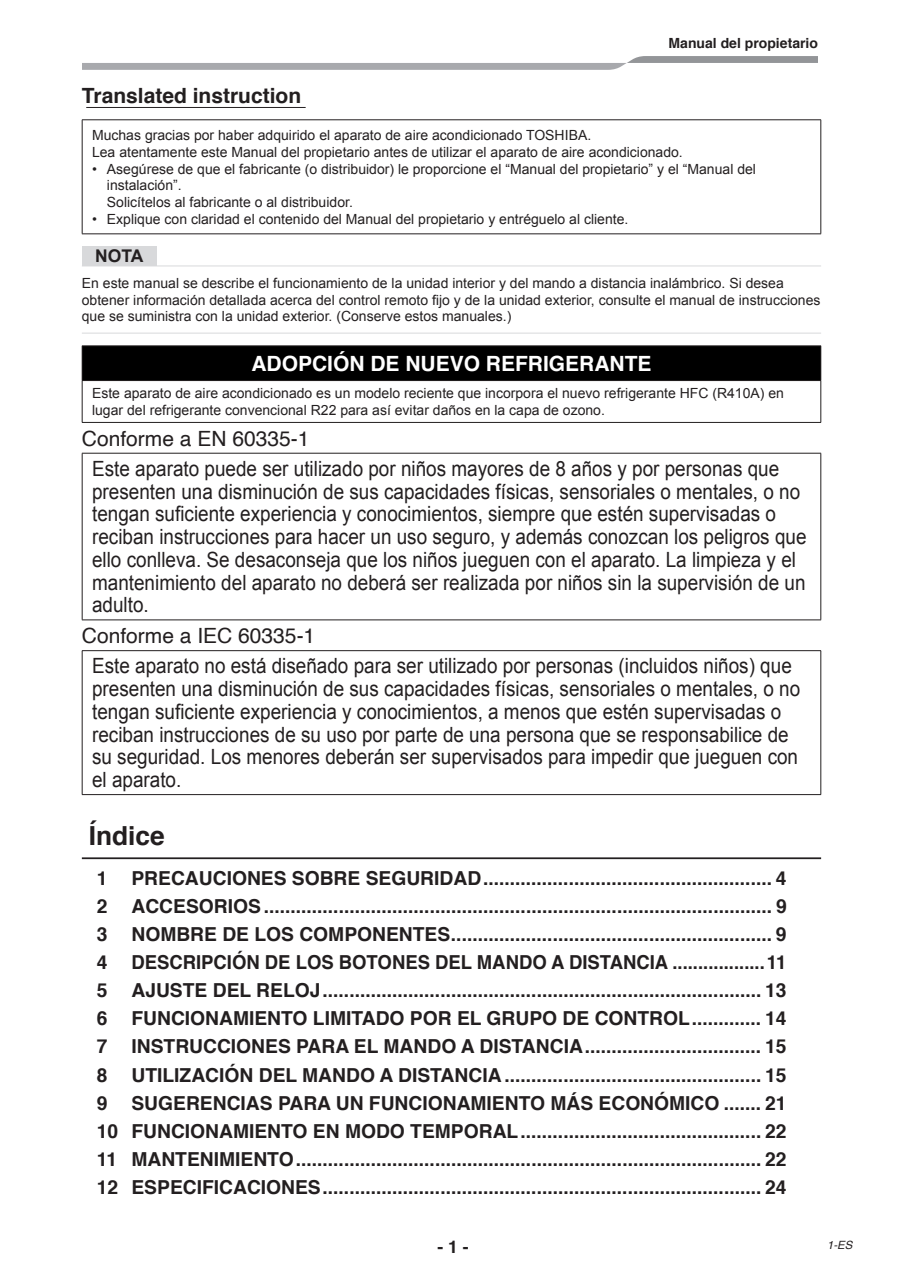
<style>
.page{position:relative;width:903px;height:1275px;background:#fff}
.page>*{position:absolute;margin:0;border:0;box-sizing:border-box;transform-origin:0 0}
.t1{font:700 26.25px "Helvetica";color:#231f20}
.t2{font:21px/22.8px "Arial";color:#231f20;scale:.9 1}
.t3{font:21px "Helvetica";color:#231f20}
.t4{font:700 21px "Helvetica";color:#fff}
.t5{font:700 21px "Helvetica";color:#231f20}
.t6{font:700 19.25px/28px "Helvetica";color:#231f20;text-align:justify}
.t7{font:700 17.5px "Arial";color:#231f20}
.t8{font:700 17.5px "Helvetica";color:#231f20}
.t9{font:14px/16.8px "Arial";color:#231f20}
.t10{font:700 14px "Helvetica";color:#231f20}
.t11{font:italic 11.38px "Helvetica";color:#231f20}
</style>
<div class="page">
<hr style="left:86px;top:107px;width:220px;height:1px;background:#231f20">
<hr style="left:82px;top:119px;width:739px;height:1px;background:#231f20">
<hr style="left:82px;top:120px;width:1px;height:114px;background:#231f20">
<hr style="left:820px;top:120px;width:1px;height:114px;background:#231f20">
<hr style="left:82px;top:234px;width:739px;height:1px;background:#231f20">
<div style="left:82px;top:246px;width:74px;height:20px;background:#d8d9db"></div>
<hr style="left:82px;top:265px;width:739px;height:1px;background:#d8d9db">
<hr style="left:82px;top:333px;width:739px;height:1px;background:#d8d9db">
<div style="left:82px;top:346px;width:739px;height:35px;background:#000"></div>
<hr style="left:82px;top:345px;width:739px;height:1px;background:#231f20">
<hr style="left:82px;top:346px;width:1px;height:34px;background:#231f20">
<hr style="left:820px;top:346px;width:1px;height:34px;background:#231f20">
<hr style="left:82px;top:380px;width:739px;height:1px;background:#231f20">
<hr style="left:82px;top:381px;width:1px;height:41px;background:#231f20">
<hr style="left:820px;top:381px;width:1px;height:41px;background:#231f20">
<hr style="left:82px;top:422px;width:739px;height:1px;background:#231f20">
<hr style="left:82px;top:453px;width:739px;height:1px;background:#231f20">
<hr style="left:82px;top:453px;width:1px;height:167px;background:#231f20">
<hr style="left:820px;top:453px;width:1px;height:167px;background:#231f20">
<hr style="left:82px;top:620px;width:739px;height:1px;background:#231f20">
<hr style="left:82px;top:650px;width:739px;height:1px;background:#231f20">
<hr style="left:82px;top:651px;width:1px;height:143px;background:#231f20">
<hr style="left:820px;top:651px;width:1px;height:143px;background:#231f20">
<hr style="left:82px;top:794px;width:739px;height:1px;background:#231f20">
<hr style="left:82px;top:857px;width:739px;height:2px;background:#231f20">
<svg style="left:83px;top:56px;width:735px;height:14px"></svg>
<p class="t10" style="left:669px;top:37px;width:151px">Manual del propietario</p>
<p class="t5" style="left:82px;top:86px;width:221px">Translated instruction</p>
<p class="t9" style="left:92px;top:127px;width:592px">Muchas gracias por haber adquirido el aparato de aire acondicionado TOSHIBA.<br>Lea atentamente este Manual del propietario antes de utilizar el aparato de aire acondicionado.</p>
<p class="t9" style="left:107px;top:160px;width:650px;text-indent:-15px">• Asegúrese de que el fabricante (o distribuidor) le proporcione el “Manual del propietario” y el “Manual del instalación”.<br>Solicítelos al fabricante o al distribuidor.</p>
<p class="t9" style="left:92px;top:211px;width:538px">• Explique con claridad el contenido del Manual del propietario y entréguelo al cliente.</p>
<p class="t7" style="left:95px;top:246px;width:50px">NOTA</p>
<p class="t9" style="left:82px;top:275px;width:740px">En este manual se describe el funcionamiento de la unidad interior y del mando a distancia inalámbrico. Si desea obtener información detallada acerca del control remoto fijo y de la unidad exterior, consulte el manual de instrucciones que se suministra con la unidad exterior. (Conserve estos manuales.)</p>
<p class="t4" style="left:251px;top:355px;width:402px">ADOPCIÓN DE NUEVO REFRIGERANTE</p>
<p class="t9" style="left:92px;top:385px;width:693px">Este aparato de aire acondicionado es un modelo reciente que incorpora el nuevo refrigerante HFC (R410A) en lugar del refrigerante convencional R22 para así evitar daños en la capa de ozono.</p>
<p class="t3" style="left:82px;top:430px;width:229px">Conforme a EN 60335-1</p>
<p class="t2" style="left:92px;top:457px;width:795px">Este aparato puede ser utilizado por niños mayores de 8 años y por personas que presenten una disminución de sus capacidades físicas, sensoriales o mentales, o no tengan suficiente experiencia y conocimientos, siempre que estén supervisadas o reciban instrucciones para hacer un uso seguro, y además conozcan los peligros que ello conlleva. Se desaconseja que los niños jueguen con el aparato. La limpieza y el mantenimiento del aparato no deberá ser realizada por niños sin la supervisión de un adulto.</p>
<p class="t3" style="left:82px;top:627px;width:235px">Conforme a IEC 60335-1</p>
<p class="t2" style="left:92px;top:655px;width:788px">Este aparato no está diseñado para ser utilizado por personas (incluidos niños) que presenten una disminución de sus capacidades físicas, sensoriales o mentales, o no tengan suficiente experiencia y conocimientos, a menos que estén supervisadas o reciban instrucciones de su uso por parte de una persona que se responsabilice de su seguridad. Los menores deberán ser supervisados para impedir que jueguen con el aparato.</p>
<h1 class="t1" style="left:89px;top:825px;width:77px">Índice</h1>
<p class="t6" style="left:97px;top:866px;width:691px">1 PRECAUCIONES SOBRE SEGURIDAD ...................................................... 4<br>2 ACCESORIOS ............................................................................................... 9<br>3 NOMBRE DE LOS COMPONENTES ............................................................ 9<br>4 DESCRIPCIÓN DE LOS BOTONES DEL MANDO A DISTANCIA ..................11<br>5 AJUSTE DEL RELOJ .................................................................................. 13<br>6 FUNCIONAMIENTO LIMITADO POR EL GRUPO DE CONTROL ............. 14<br>7 INSTRUCCIONES PARA EL MANDO A DISTANCIA ................................. 15<br>8 UTILIZACIÓN DEL MANDO A DISTANCIA ................................................ 15<br>9 SUGERENCIAS PARA UN FUNCIONAMIENTO MÁS ECONÓMICO ....... 21<br>10 FUNCIONAMIENTO EN MODO TEMPORAL ............................................. 22<br>11 MANTENIMIENTO ....................................................................................... 22<br>12 ESPECIFICACIONES .................................................................................. 24</p>
<p class="t8" style="left:437px;top:1239px;width:33px">- 1 -</p>
<p class="t11" style="left:827px;top:1240px;width:27px">1-ES</p>
</div>
